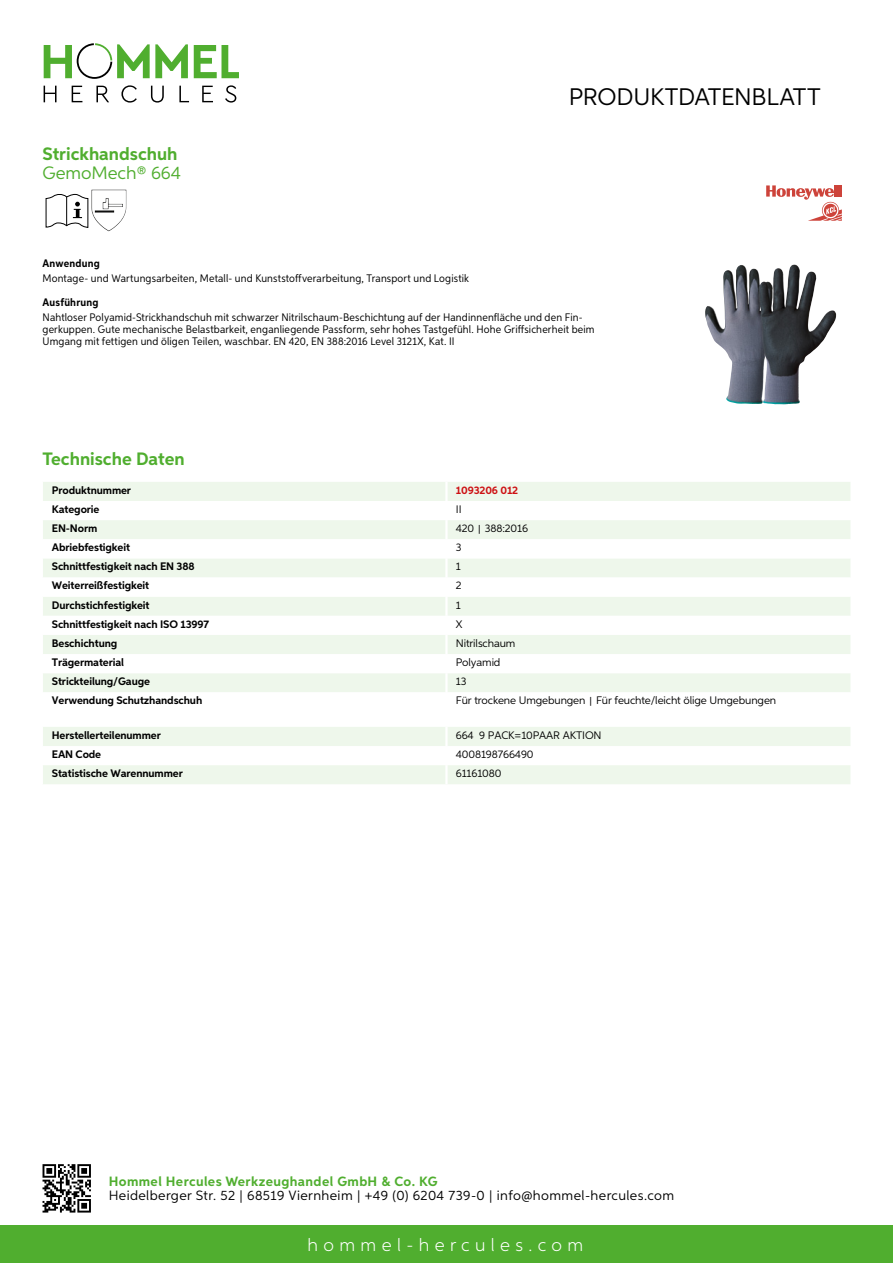
<style>
.page{position:relative;width:893px;height:1263px;background:#fff}
.page>*{position:absolute;margin:0;border:0;box-sizing:border-box;transform-origin:0 0}
.t1{font:24px "Aspira";letter-spacing:-.01em;color:#000}
.t2{font:700 18px "Aspira";color:#50ae2f}
.t3{font:300 18px "Aspira";letter-spacing:.3em;color:#fff}
.t4{font:18px "Aspira";color:#50ae2f}
.t5{font:13.5px "Aspira";letter-spacing:.03em;color:#000}
.t6{font:700 13.5px "Aspira";letter-spacing:.03em;color:#50ae2f}
.t7{font:10.95px/12px "Aspira Nar";letter-spacing:.015em;color:#000}
.t8{font:700 10.95px "Aspira";letter-spacing:-.01em;color:#000}
.t9{font:10.95px "Aspira";letter-spacing:-.01em;color:#000}
.t10{font:700 10.95px "Aspira Nar";letter-spacing:.02em;color:#000}
.t11{font:700 10.95px "Aspira";letter-spacing:-.01em;color:#cd1013}
.s1{font-family:"Wuerth Global";font-size:10.5px}
</style>
<div class="page">
<div style="left:0;top:1226px;width:893px;height:37px;background:#50ae2f"></div>
<svg style="left:43px;top:1164px;width:48px;height:48px"></svg>
<svg style="left:194px;top:45px;width:45px;height:33px"></svg>
<svg style="left:44px;top:43px;width:144px;height:36px"></svg>
<svg style="left:44px;top:86px;width:13px;height:16px"></svg>
<svg style="left:72px;top:86px;width:10px;height:16px"></svg>
<svg style="left:96px;top:86px;width:13px;height:16px"></svg>
<svg style="left:121px;top:85px;width:16px;height:18px"></svg>
<svg style="left:151px;top:86px;width:13px;height:17px"></svg>
<svg style="left:179px;top:86px;width:10px;height:16px"></svg>
<svg style="left:202px;top:86px;width:11px;height:16px"></svg>
<svg style="left:225px;top:85px;width:11px;height:18px"></svg>
<div style="left:43px;top:482px;width:807px;height:19px;background:#eef7eb"></div>
<svg style="left:43px;top:520px;width:807px;height:172px;fill:#eef7eb"></svg>
<hr style="left:445px;top:482px;width:3px;height:19px;background:#fff">
<hr style="left:445px;top:520px;width:3px;height:19px;background:#fff">
<hr style="left:445px;top:539px;width:3px;height:19px;background:#fff">
<hr style="left:445px;top:558px;width:3px;height:19px;background:#fff">
<hr style="left:445px;top:577px;width:3px;height:20px;background:#fff">
<hr style="left:445px;top:597px;width:3px;height:19px;background:#fff">
<hr style="left:445px;top:616px;width:3px;height:19px;background:#fff">
<hr style="left:445px;top:635px;width:3px;height:19px;background:#fff">
<hr style="left:445px;top:654px;width:3px;height:19px;background:#fff">
<hr style="left:445px;top:673px;width:3px;height:19px;background:#fff">
<svg style="left:43px;top:727px;width:807px;height:57px"></svg>
<hr style="left:445px;top:765px;width:3px;height:19px;background:#fff">
<svg style="left:46px;top:193px;width:42px;height:35px"></svg>
<img style="left:91px;top:189px;width:8px;height:35px">
<img style="left:764px;top:264px;width:30px;height:47px">
<svg style="left:766px;top:185px;width:76px;height:36px"></svg>
<h2 class="t2" style="left:43px;top:142px;width:137px">Strickhandschuh</h2>
<h2 class="t4" style="left:43px;top:162px;width:140px">GemoMech® 664</h2>
<h1 class="t1" style="left:569px;top:82px;width:253px">Produktdatenblatt</h1>
<p class="t10" style="left:43px;top:257px;width:59px">Anwendung</p>
<p class="t7" style="left:43px;top:273px;width:428px">Montage- und Wartungsarbeiten, Metall- und Kunststoffverarbeitung, Transport und Logistik</p>
<p class="t10" style="left:43px;top:295px;width:58px">Ausführung</p>
<p class="t7" style="left:43px;top:311px;width:554px">Nahtloser Polyamid-Strickhandschuh mit schwarzer Nitrilschaum-Beschichtung auf der Handinnenfläche und den Fin&shy;gerkuppen. Gute mechanische Belastbarkeit, enganliegende Passform, sehr hohes Tastgefühl. Hohe Griffsicherheit beim<br>Umgang mit fettigen und öligen Teilen, waschbar. EN 420, EN 388:2016 Level 3121X, Kat. II</p>
<h2 class="t2" style="left:43px;top:448px;width:144px">Technische Daten</h2>
<p class="t8" style="left:52px;top:483px;width:81px">Produktnummer</p>
<p class="t11" style="left:456px;top:483px;width:64px">1093206 012</p>
<p class="t8" style="left:52px;top:502px;width:49px">Kategorie</p>
<p class="t9" style="left:456px;top:502px;width:7px">II</p>
<p class="t8" style="left:52px;top:521px;width:47px">EN-Norm</p>
<p class="t9" style="left:456px;top:522px;width:74px">420 <span class="s1">|</span> 388:2016</p>
<p class="t8" style="left:52px;top:541px;width:80px">Abriebfestigkeit</p>
<p class="t9" style="left:456px;top:541px;width:7px">3</p>
<p class="t8" style="left:52px;top:560px;width:144px">Schnittfestigkeit nach EN 388</p>
<p class="t9" style="left:456px;top:560px;width:7px">1</p>
<p class="t8" style="left:52px;top:579px;width:99px">Weiterreißfestigkeit</p>
<p class="t9" style="left:456px;top:579px;width:7px">2</p>
<p class="t8" style="left:52px;top:598px;width:99px">Durchstichfestigkeit</p>
<p class="t9" style="left:456px;top:598px;width:7px">1</p>
<p class="t8" style="left:52px;top:617px;width:159px">Schnittfestigkeit nach ISO 13997</p>
<p class="t9" style="left:456px;top:617px;width:8px">X</p>
<p class="t8" style="left:52px;top:636px;width:67px">Beschichtung</p>
<p class="t9" style="left:456px;top:636px;width:61px">N itrilschaum</p>
<p class="t8" style="left:52px;top:655px;width:74px">Trägermaterial</p>
<p class="t9" style="left:456px;top:655px;width:46px">Polyamid</p>
<p class="t8" style="left:52px;top:675px;width:100px">Strickteilung/Gauge</p>
<p class="t9" style="left:456px;top:675px;width:12px">13</p>
<p class="t8" style="left:52px;top:694px;width:152px">Verwendung Schutzhandschuh</p>
<p class="t9" style="left:456px;top:694px;width:322px">Für trockene U mgebungen <span class="s1">|</span> Für feuchte/leicht ölige U mgebungen</p>
<p class="t8" style="left:52px;top:728px;width:111px">Herstellerteilenummer</p>
<p class="t9" style="left:456px;top:728px;width:92px">664 9 PACK=10PAAR</p>
<p class="t9" style="left:563px;top:728px;width:31px">AKTION</p>
<p class="t8" style="left:52px;top:747px;width:51px">EAN Code</p>
<p class="t9" style="left:456px;top:747px;width:79px">4008198766490</p>
<p class="t8" style="left:52px;top:766px;width:132px">Statistische Warennummer</p>
<p class="t9" style="left:456px;top:767px;width:47px">61161080</p>
<p class="t6" style="left:109px;top:1172px;width:330px">Hommel Hercules Werkzeughandel GmbH &amp; Co. KG</p>
<p class="t5" style="left:109px;top:1187px;width:567px">Heidelberger Str. 52 | 68519 Viernheim | +49 (0) 6204 739-0 | info@hommel-hercules.com</p>
<h2 class="t3" style="left:307px;top:1234px;width:277px">hommel-hercules.com</h2>
</div>
